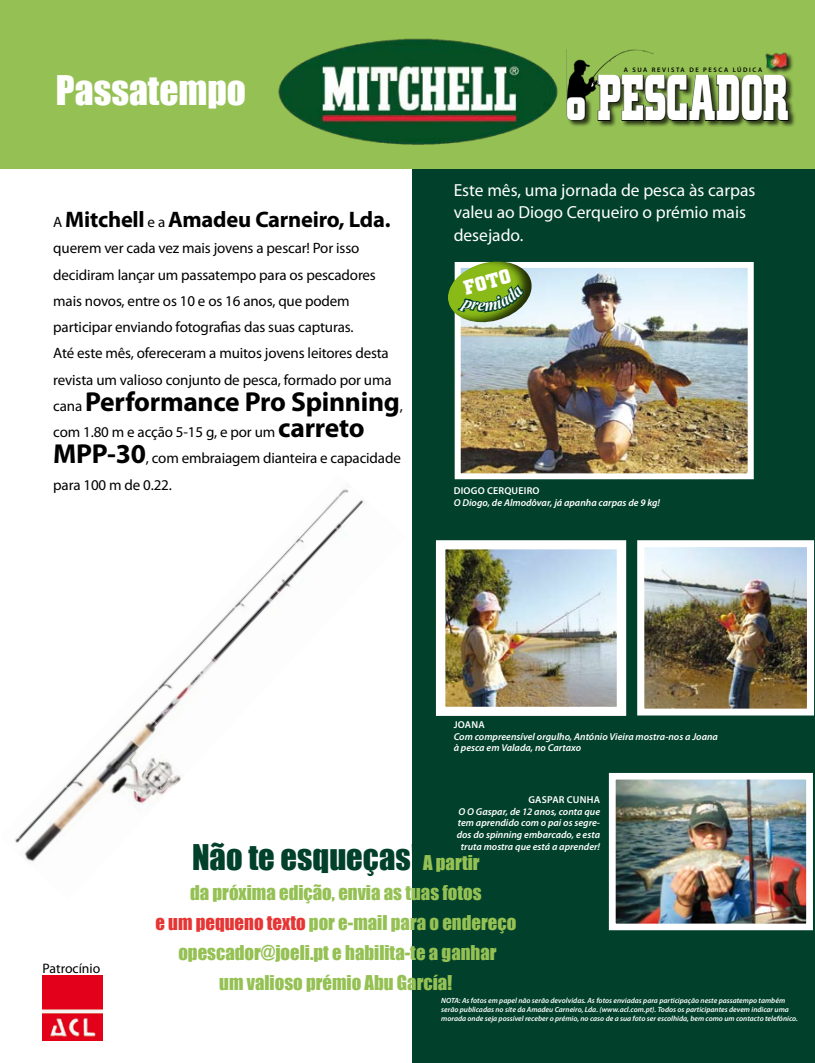
<style>
.page{position:relative;width:815px;height:1063px;background:#fff}
.page>*{position:absolute;margin:0;border:0;box-sizing:border-box;transform-origin:0 0}
.t1{font:700 67.12px "City DEE";color:#fff;scale:.65 1}
.t2{font:700 51.88px "City DEE";color:#fff;scale:.9 1}
.t3{font:37.5px "Impact";color:#fff}
.t4{font:32.5px "Impact";color:#01412b}
.t5{font:700 27.5px "Myriad Pro";letter-spacing:-.01em;color:#000}
.t6{font:700 22.5px "Myriad Pro";letter-spacing:-.01em;color:#000}
.t7{font:700 21.25px "City DEE";color:#fff}
.t8{font:18.75px/30px "Impact";color:#95c154;text-align:center}
.t9{font:17.5px/22.5px "Myriad Pro";color:#fff}
.t10{font:15px/26.2px "Myriad Pro";letter-spacing:-.01em;color:#000}
.t11{font:13.75px "Myriad Pro";color:#000}
.t12{font:italic 600 10px/11.9px "Myriad Pro";color:#fff}
.t13{font:600 10px "Myriad Pro";letter-spacing:.02em;color:#fff}
.t14{font:italic 600 7.5px/8.8px "Myriad Pro";color:#fff}
.t15{font:600 6.62px "Myriad Pro";letter-spacing:.24em;color:#000}
.s1{font-weight:400;font-size:15px}
.s2{font-weight:700;font-size:27.5px}
.s3{font-size:18.75px;color:#95c154}
.s4{color:#e53534}
</style>
<div class="page">
<div style="left:413px;top:160px;width:402px;height:903px;background:#01412b"></div>
<div style="left:0;top:0;width:815px;height:169px;background:#95c154"></div>
<img style="left:43px;top:975px;width:59px;height:65px">
<img style="left:278px;top:38px;width:289px;height:107px">
<div style="left:597px;top:75px;width:199px;height:53px;background:#000;opacity:.7"></div>
<svg style="left:597px;top:75px;width:192px;height:46px;background:#415524"></svg>
<img style="left:567px;top:50px;width:88px;height:52px">
<div style="left:566px;top:97px;width:27px;height:31px;background:#000;opacity:.7"></div>
<svg style="left:566px;top:96px;width:20px;height:25px"></svg>
<img style="left:15px;top:489px;width:349px;height:373px">
<img style="left:462px;top:269px;width:285px;height:203px">
<div style="left:455px;top:262px;width:299px;height:217px;border:6px solid #fff"></div>
<img style="left:446px;top:550px;width:170px;height:156px">
<div style="left:436px;top:540px;width:190px;height:176px;border:9px solid #fff"></div>
<img style="left:645px;top:548px;width:161px;height:160px">
<div style="left:637px;top:540px;width:177px;height:176px;border:7px solid #fff"></div>
<img style="left:617px;top:781px;width:188px;height:141px">
<div style="left:609px;top:773px;width:204px;height:157px;border:7px solid #fff"></div>
<div style="left:765px;top:52px;width:29px;height:23px;background:#000;opacity:.75"></div>
<img style="left:765px;top:52px;width:29px;height:21px">
<img style="left:448px;top:261px;width:92px;height:124px">
<h3 class="t3" style="left:56px;top:61px;width:192px">Passatempo</h3>
<h3 class="t6" style="left:53px;top:205px;width:339px"><span class="s1">A</span> Mitchell <span class="s1">e a</span> Amadeu Carneiro, Lda.</h3>
<p class="t10" style="left:53px;top:235px;width:340px">querem ver cada vez mais jovens a pescar! Por isso decidiram lançar um passatempo para os pescadores mais novos, entre os 10 e os 16 anos, que podem participar enviando fotografias das suas capturas.<br>Até este mês, ofereceram a muitos jovens leitores desta revista um valioso conjunto de pesca, formado por uma</p>
<h3 class="t5" style="left:53px;top:384px;width:351px"><span class="s1">cana</span> Performance Pro Spinning<span class="s1">,</span></h3>
<p class="t10" style="left:53px;top:419px;width:349px">com 1.80 m e acção 5-15 g, e por um <span class="s2">carreto<br>MPP-30</span>, com embraiagem dianteira e capacidade para 100 m de 0.22.</p>
<h2 class="t2" style="left:566px;top:74px;width:25px">o</h2>
<p class="t15" style="left:624px;top:66px;width:15px">A SUA</p>
<p class="t15" style="left:652px;top:66px;width:57px">RE VIS TA DE PES</p>
<p class="t15" style="left:718px;top:66px;width:45px">CA LÚDI CA</p>
<h1 class="t1" style="left:597px;top:61px;width:296px">PESCADOR</h1>
<p class="t9" style="left:454px;top:179px;width:303px">Este mês, uma jornada de pesca às carpas valeu ao Diogo Cerqueiro o prémio mais desejado.</p>
<h3 class="t7" style="left:461px;top:276px;width:47px;rotate:-15deg">Foto</h3>
<p class="t13" style="left:454px;top:484px;width:87px">DIOGO CERQUEIRO</p>
<p class="t12" style="left:454px;top:496px;width:208px">O Diogo, de Almodôvar, já apanha carpas de 9 kg!</p>
<p class="t13" style="left:454px;top:718px;width:33px">JOANA</p>
<p class="t12" style="left:454px;top:730px;width:266px">Com compreensível orgulho, António Vieira mostra-nos a Joana à pesca em Valada, no Cartaxo</p>
<p class="t11" style="left:43px;top:960px;width:59px">Patrocínio</p>
<p class="t13" style="left:528px;top:793px;width:73px">GASPAR CUNHA</p>
<p class="t12" style="left:457px;top:805px;width:145px;text-align:center">O O Gaspar, de 12 anos, conta que tem aprendido com o pai os segre&shy;dos do spinning embarcado, e esta truta mostra que está a aprender!</p>
<h3 class="t4" style="left:192px;top:832px;width:289px">Não te esqueças! <span class="s3">A partir</span></h3>
<p class="t8" style="left:155px;top:877px;width:362px">da próxima edição, envia as tuas fotos<br><span class="s4">e um pequeno texto</span> por e-mail para o endereço opescador@joeli.pt e habilita-te a ganhar<br>um valioso prémio Abu García!</p>
<p class="t14" style="left:441px;top:996px;width:358px">NOTA: As fotos em papel não serão devolvidas. As fotos enviadas para participação neste passatempo também serão publicadas no site da Amadeu Carneiro, Lda. (www.acl.com.pt). Todos os participantes devem indicar uma morada onde seja possível receber o prémio, no caso de a sua foto ser escolhida, bem como um contacto telefónico.</p>
</div>
